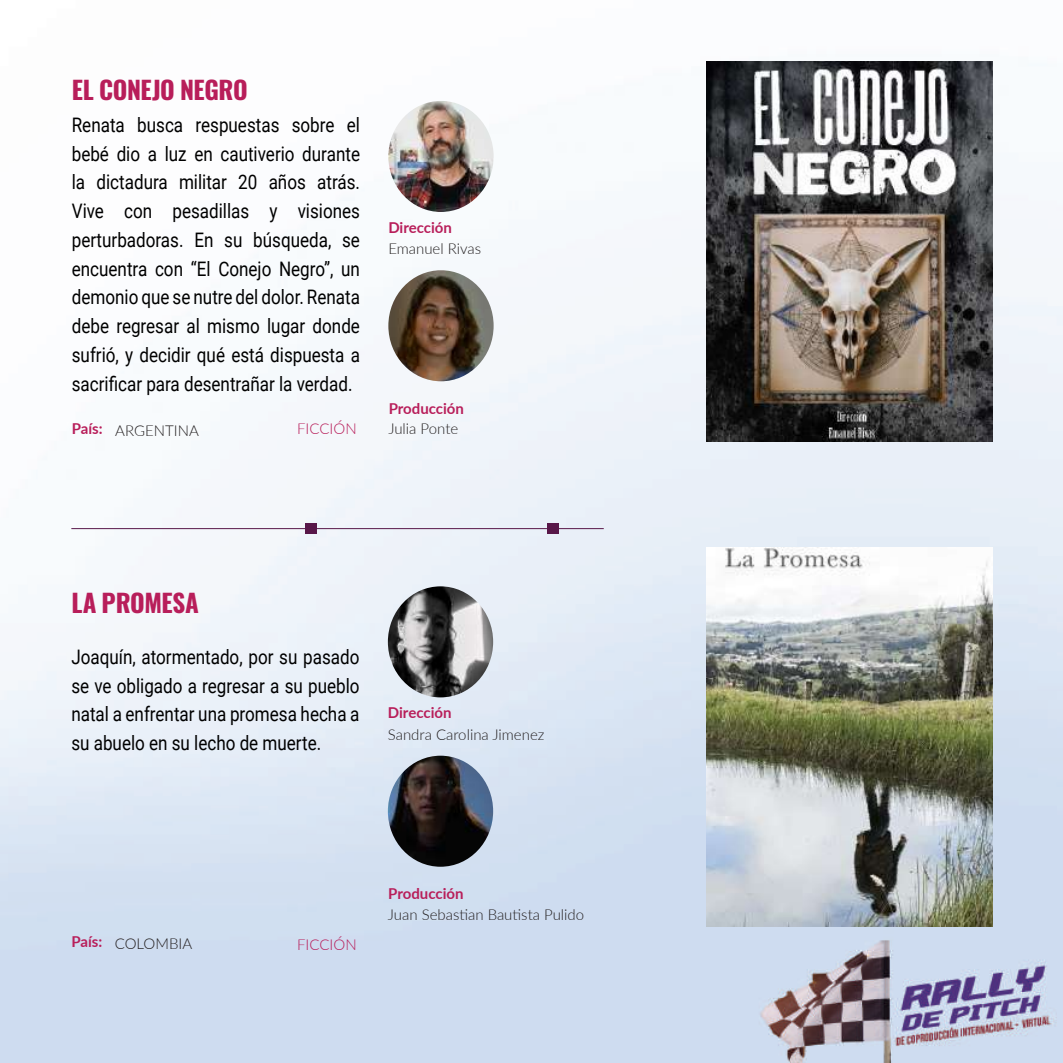
<style>
.page{position:relative;width:1063px;height:1063px;background:#fff}
.page>*{position:absolute;margin:0;border:0;box-sizing:border-box;transform-origin:0 0}
.t1{font:700 25px "Oswald";letter-spacing:-.015em;color:#b81e5a}
.t2{font:20px/28.8px "Roboto";color:#000;text-align:justify;scale:.85 1}
.t3{font:300 15px "Lato";color:#231f20}
.t4{font:700 15px "Lato";color:#b81e5a}
.t5{font:300 15px "Lato";color:#b81e5a}
</style>
<div class="page">
<img style="left:0;top:61px;width:1063px;height:1002px">
<img style="left:706px;top:547px;width:286px;height:380px">
<img style="left:388px;top:756px;width:105px;height:111px">
<img style="left:388px;top:586px;width:105px;height:111px">
<hr style="left:71px;top:528px;width:533px;height:1px;background:#581749">
<div style="left:547px;top:523px;width:12px;height:11px;background:#581749"></div>
<div style="left:305px;top:523px;width:11px;height:11px;background:#581749"></div>
<img style="left:707px;top:62px;width:286px;height:379px">
<img style="left:388px;top:270px;width:106px;height:111px">
<img style="left:388px;top:101px;width:106px;height:111px">
<p class="t1" style="left:72px;top:76px;width:177px">EL CONEJO NEGRO</p>
<p class="t2" style="left:72px;top:110px;width:341px">Renata busca respuestas sobre el bebé dio a luz en cautiverio durante la dictadura militar 20 años atrás.<br>Vive con pesadillas y visiones perturbadoras. En su búsqueda, se encuentra con “El Conejo Negro”, un demonio que se nutre del dolor. Renata debe regresar al mismo lugar donde sufrió, y decidir qué está dispuesta a sacrificar para desentrañar la verdad.</p>
<p class="t4" style="left:388px;top:216px;width:65px">Dirección</p>
<p class="t3" style="left:388px;top:239px;width:94px">Emanuel Rivas</p>
<p class="t4" style="left:389px;top:397px;width:77px">Producción</p>
<p class="t4" style="left:72px;top:417px;width:32px">País:</p>
<p class="t5" style="left:297px;top:418px;width:61px">FICCIÓN</p>
<p class="t3" style="left:115px;top:420px;width:85px">ARGENTINA</p>
<p class="t3" style="left:388px;top:418px;width:71px">Julia Ponte</p>
<p class="t1" style="left:71px;top:589px;width:129px">LA PROMESA</p>
<p class="t2" style="left:71px;top:642px;width:341px">Joaquín, atormentado, por su pasado se ve obligado a regresar a su pueblo natal a enfrentar una promesa hecha a su abuelo en su lecho de muerte.</p>
<p class="t4" style="left:388px;top:701px;width:65px">Dirección</p>
<p class="t3" style="left:388px;top:724px;width:158px">Sandra Carolina Jimenez</p>
<p class="t4" style="left:71px;top:930px;width:32px">País:</p>
<p class="t3" style="left:115px;top:933px;width:79px">COLOMBIA</p>
<p class="t5" style="left:297px;top:935px;width:61px">FICCIÓN</p>
<p class="t4" style="left:388px;top:883px;width:77px">Producción</p>
<p class="t3" style="left:388px;top:904px;width:198px">Juan Sebastian Bautista Pulido</p>
</div>
